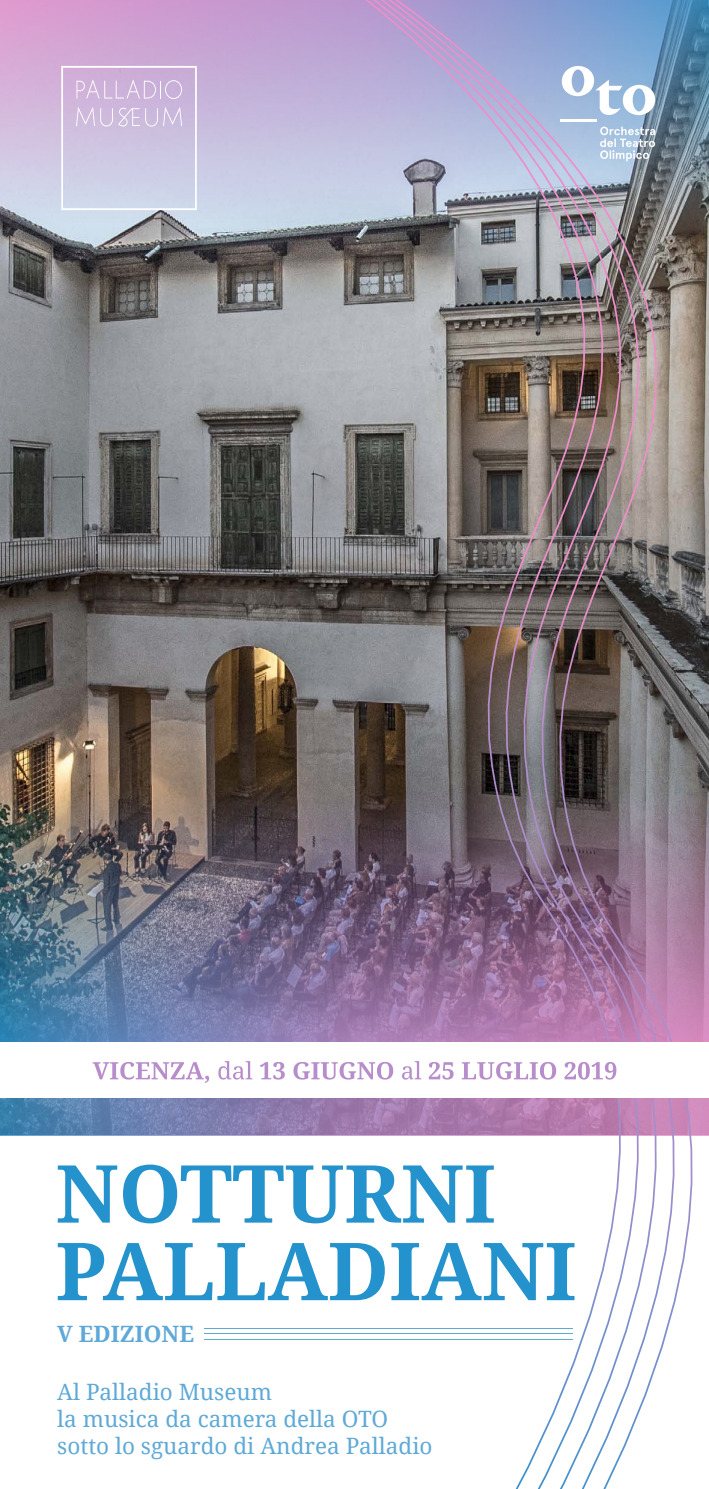
<style>
.page{position:relative;width:709px;height:1489px;background:#fff}
.page>*{position:absolute;margin:0;border:0;box-sizing:border-box;transform-origin:0 0}
.t1{font:700 80px/77.5px "Noto Serif";color:#2492cc}
.t2{font:22.5px/27px "Noto Serif";color:#5ea9d7}
.t3{font:700 22.5px "Noto Serif";color:#5ea9d7}
</style>
<div class="page">
<img style="left:0;top:557px;width:282px;height:485px">
<svg style="left:0;top:0;width:282px;height:557px;background:#938d99"></svg>
<svg style="left:0;top:1098px;width:282px;height:37px;background:#6980af"></svg>
<img style="left:698px;top:0;width:11px;height:1136px">
<svg style="left:681px;top:0;width:17px;height:1275px;background:#918992"></svg>
<img style="left:663px;top:0;width:18px;height:1346px">
<svg style="left:645px;top:0;width:18px;height:1398px"></svg>
<img style="left:282px;top:0;width:363px;height:1488px">
<svg style="left:562px;top:66px;width:93px;height:49px"></svg>
<hr style="left:560px;top:120px;width:36px;height:2px;background:#fff">
<svg style="left:600px;top:127px;width:55px;height:34px;background:#b3c4d6"></svg>
<div style="left:0;top:1042px;width:709px;height:29px;background:#fff"></div>
<hr style="left:204px;top:1327px;width:369px;height:1px;background:#5ea9d7">
<hr style="left:204px;top:1333px;width:369px;height:1px;background:#5ea9d7">
<hr style="left:204px;top:1338px;width:369px;height:1px;background:#5ea9d7">
<svg style="left:61px;top:66px;width:136px;height:144px;background:#d1c6e2"></svg>
<div style="left:0;top:1046px;width:709px;height:51px;background:#fff"></div>
<svg style="left:93px;top:1061px;width:523px;height:21px"></svg>
<h1 class="t1" style="left:56px;top:1152px;width:522px">NOTTURNI<br>PALLADIANI</h1>
<p class="t3" style="left:57px;top:1317px;width:93px">V EDIZION</p>
<p class="t3" style="left:179px;top:1317px;width:16px">E</p>
<p class="t2" style="left:57px;top:1377px;width:377px">Al Palladio Museum<br>la musica da camera della OTO sotto lo sguardo di Andrea Palladio</p>
</div>
